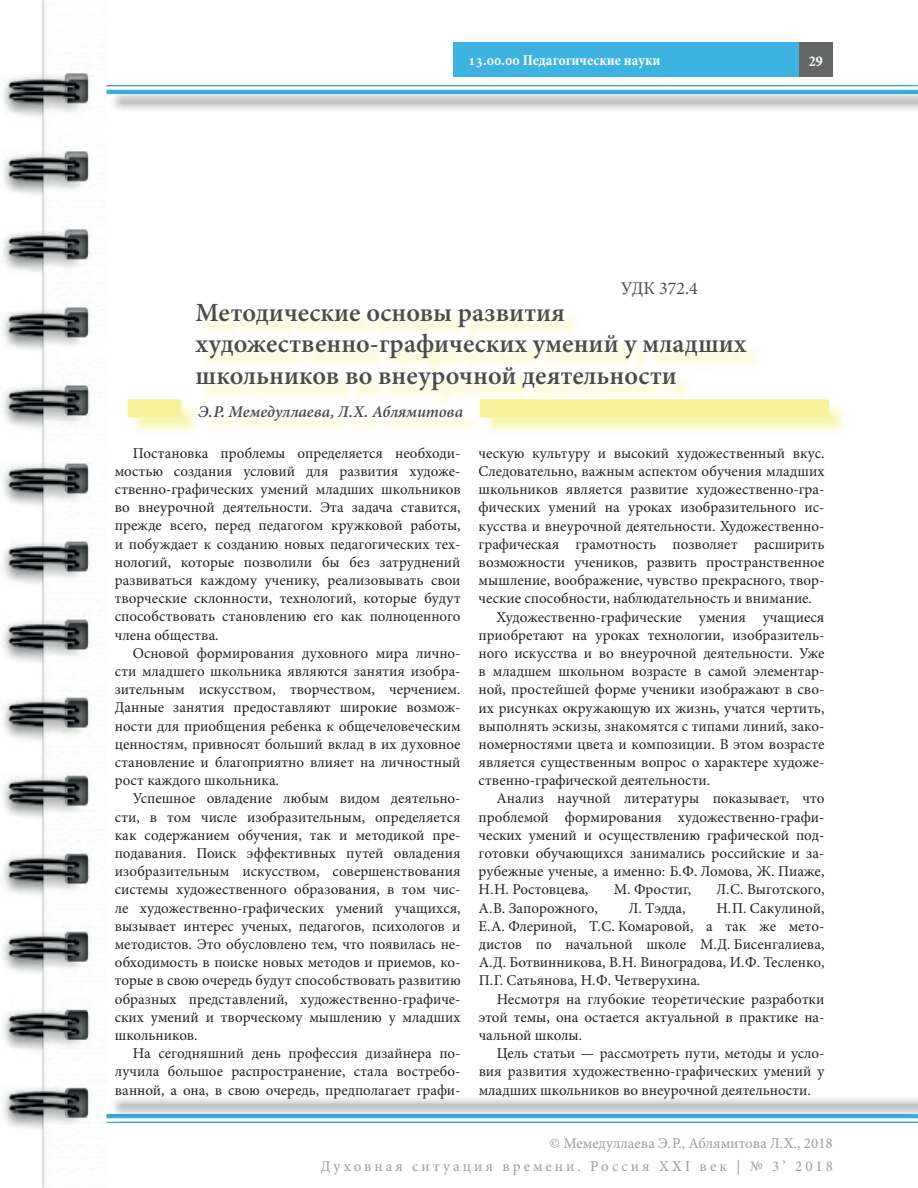
<style>
.page{position:relative;width:918px;height:1188px;background:#fff}
.page>*{position:absolute;margin:0;border:0;box-sizing:border-box;transform-origin:0 0}
.t1{font:600 26.25px/31.5px "Minion Pro";color:#4a4c4c}
.t2{font:18px "Minion Pro";color:#4a4c4c}
.t3{font:italic 600 16.5px "Minion Pro";color:#4a4c4c}
.t4{font:15px/18.1px "Minion Pro";color:#231f20;text-align:justify}
.t5{font:15px "Minion Pro";letter-spacing:.195em;color:#9a9c9e}
.t6{font:15px "Minion Pro";color:#9a9c9e}
.t7{font:700 condensed 15px "Minion Pro";color:#fff}
</style>
<div class="page">
<div style="left:798px;top:43px;width:35px;height:34px;background:#656666"></div>
<div style="left:91px;top:66px;width:827px;height:47px;background:#231f20;opacity:.5"></div>
<img style="left:0;top:0;width:106px;height:1188px">
<div style="left:91px;top:1095px;width:827px;height:48px;background:#231f20;opacity:.5"></div>
<div style="left:453px;top:43px;width:346px;height:34px;background:#3cb3e0"></div>
<div style="left:130px;top:306px;width:718px;height:132px;background:#f6f299;opacity:.75"></div>
<div style="left:128px;top:399px;width:54px;height:18px;background:#f6f299"></div>
<div style="left:480px;top:399px;width:349px;height:18px;background:#f6f299"></div>
<p class="t7" style="left:468px;top:50px;width:194px">13.00.00 Педагогические науки</p>
<p class="t2" style="left:621px;top:276px;width:79px">УДК 372.4</p>
<p class="t7" style="left:809px;top:51px;width:15px">29</p>
<h1 class="t1" style="left:196px;top:296px;width:552px">Методические основы развития художественно-графических умений у младших школьников во внеурочной деятельности</h1>
<p class="t3" style="left:198px;top:400px;width:267px">Э.Р. Мемедуллаева, Л.Х. Аблямитова</p>
<p class="t4" style="left:115px;top:444px;width:347px;text-indent:18px">Постановка проблемы определяется необходи&shy;мостью создания условий для развития художе&shy;ственно-графических умений младших школьников во внеурочной деятельности. Эта задача ставится, прежде всего, перед педагогом кружковой работы, и побуждает к созданию новых педагогических тех&shy;нологий, которые позволили бы без затруднений развиваться каждому ученику, реализовывать свои творческие склонности, технологий, которые будут способствовать становлению его как полноценного члена общества.</p>
<p class="t4" style="left:115px;top:644px;width:347px;text-indent:18px">Основой формирования духовного мира лично&shy;сти младшего школьника являются занятия изобра&shy;зительным искусством, творчеством, черчением.<br>Данные занятия предоставляют широкие возмож&shy;ности для приобщения ребенка к общечеловеческим ценностям, привносят больший вклад в их духовное становление и благоприятно влияет на личностный рост каждого школьника.</p>
<p class="t4" style="left:115px;top:790px;width:347px;text-indent:18px">Успешное овладение любым видом деятельно&shy;сти, в том числе изобразительным, определяется как содержанием обучения, так и методикой пре&shy;подавания. Поиск эффективных путей овладения изобразительным искусством, совершенствования системы художественного образования, в том чис&shy;ле художественно-графических умений учащихся, вызывает интерес ученых, педагогов, психологов и методистов. Это обусловлено тем, что появилась не&shy;обходимость в поиске новых методов и приемов, ко&shy;торые в свою очередь будут способствовать развитию образных представлений, художественно-графиче&shy;ских умений и творческому мышлению у младших школьников.</p>
<p class="t4" style="left:115px;top:1044px;width:347px;text-indent:18px">На сегодняшний день профессия дизайнера по&shy;лучила большое распространение, стала востребо&shy;ванной, а она, в свою очередь, предполагает графи-</p>
<p class="t4" style="left:479px;top:444px;width:347px">ческую культуру и высокий художественный вкус.</p>
<p class="t4" style="left:479px;top:462px;width:347px">Следовательно, важным аспектом обучения младших</p>
<p class="t4" style="left:479px;top:480px;width:347px">школьников является развитие художественно-гра-</p>
<p class="t4" style="left:479px;top:499px;width:347px">фических умений на уроках изобразительного ис-</p>
<p class="t4" style="left:479px;top:517px;width:347px">кусства и внеурочной деятельности. Художественно-</p>
<p class="t4" style="left:479px;top:535px;width:347px">графическая грамотность позволяет расширить</p>
<p class="t4" style="left:479px;top:553px;width:347px">возможности учеников, развить пространственное</p>
<p class="t4" style="left:479px;top:571px;width:347px">мышление, воображение, чувство прекрасного, твор-</p>
<p class="t4" style="left:479px;top:590px;width:335px">ческие способности, наблюдательность и внимание.</p>
<p class="t4" style="left:497px;top:608px;width:329px">Художественно-графические умения учащиеся</p>
<p class="t4" style="left:479px;top:626px;width:347px">приобретают на уроках технологии, изобразитель-</p>
<p class="t4" style="left:479px;top:644px;width:347px">ного искусства и во внеурочной деятельности. Уже</p>
<p class="t4" style="left:479px;top:662px;width:347px">в младшем школьном возрасте в самой элементар-</p>
<p class="t4" style="left:479px;top:681px;width:347px">ной, простейшей форме ученики изображают в сво-</p>
<p class="t4" style="left:479px;top:699px;width:347px">их рисунках окружающую их жизнь, учатся чертить,</p>
<p class="t4" style="left:479px;top:717px;width:347px">выполнять эскизы, знакомятся с типами линий, зако-</p>
<p class="t4" style="left:479px;top:735px;width:347px">номерностями цвета и композиции. В этом возрасте</p>
<p class="t4" style="left:479px;top:753px;width:347px">является существенным вопрос о характере художе-</p>
<p class="t4" style="left:479px;top:771px;width:233px">ственно-графической деятельности.</p>
<p class="t4" style="left:497px;top:790px;width:329px">Анализ научной литературы показывает, что</p>
<p class="t4" style="left:479px;top:808px;width:347px">проблемой формирования художественно-графи-</p>
<p class="t4" style="left:479px;top:826px;width:347px">ческих умений и осуществлению графической под-</p>
<p class="t4" style="left:479px;top:844px;width:347px">готовки обучающихся занимались российские и за-</p>
<p class="t4" style="left:479px;top:862px;width:347px">рубежные ученые, а именно: Б.Ф. Ломова, Ж. Пиаже,</p>
<p class="t4" style="left:479px;top:881px;width:111px">Н.Н. Ростовцева,</p>
<p class="t4" style="left:614px;top:881px;width:79px">М. Фростиг,</p>
<p class="t4" style="left:717px;top:881px;width:109px">Л.С. Выготского,</p>
<p class="t4" style="left:479px;top:899px;width:121px">А.В. Запорожного,</p>
<p class="t4" style="left:629px;top:899px;width:58px">Л. Тэдда,</p>
<p class="t4" style="left:479px;top:899px;width:347px;text-indent:238px">Н.П. Сакулиной, Е.А. Флериной, Т.С. Комаровой, а так же мето&shy;дистов по начальной школе М.Д. Бисенгалиева, А.Д. Ботвинникова, В.Н. Виноградова, И.Ф. Тесленко, П.Г. Сатьянова, Н.Ф. Четверухина.</p>
<p class="t4" style="left:479px;top:990px;width:347px;text-indent:18px">Несмотря на глубокие теоретические разработки этой темы, она остается актуальной в практике на&shy;чальной школы.</p>
<p class="t4" style="left:479px;top:1044px;width:347px;text-indent:18px">Цель статьи — рассмотреть пути, методы и усло&shy;вия развития художественно-графических умений у младших школьников во внеурочной деятельности.</p>
<p class="t6" style="left:550px;top:1133px;width:285px">© Мемедуллаева Э.Р., Аблямитова Л.Х., 2018</p>
<p class="t5" style="left:321px;top:1156px;width:514px">Духовная ситуация времени. Россия XXI век | № 3’ 2018</p>
</div>
